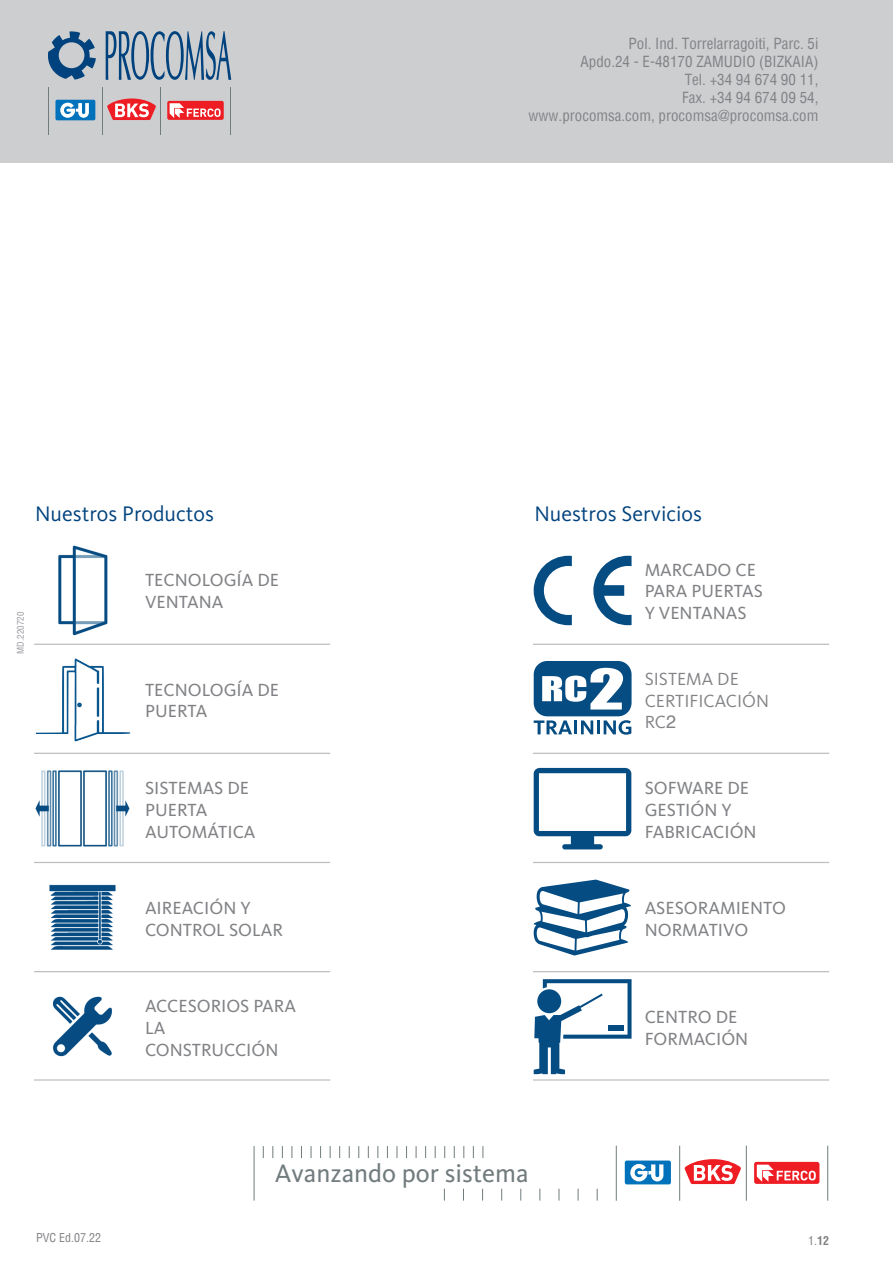
<style>
.page{position:relative;width:893px;height:1263px;background:#fff}
.page>*{position:absolute;margin:0;border:0;box-sizing:border-box;transform-origin:0 0}
.t1{font:26.25px "Kievit Pro";color:#727c7e}
.t2{font:21.9px "Kievit Pro";color:#00427d}
.t3{font:18.15px/21.9px "Kievit Pro";color:#808285}
.t4{font:18.15px/21.9px "Kievit Pro";color:#808285}
.t5{font:condensed 15px/18px "Helvetica";color:#808285;text-align:right}
.t6{font:condensed 12px "Helvetica";color:#808285}
.t7{font:condensed 9px "Helvetica";color:#9b9ca0}
.s1{font-family:"Helvetica";font-size:18px}
.s2{font-weight:700}
</style>
<div class="page">
<hr style="left:254px;top:1146px;width:1px;height:54px;background:#727c7e">
<svg style="left:378px;top:1146px;width:1px;height:12px"></svg>
<svg style="left:368px;top:1146px;width:1px;height:12px"></svg>
<svg style="left:358px;top:1146px;width:1px;height:12px"></svg>
<svg style="left:349px;top:1146px;width:1px;height:12px"></svg>
<svg style="left:339px;top:1146px;width:1px;height:12px"></svg>
<svg style="left:330px;top:1146px;width:1px;height:12px"></svg>
<svg style="left:320px;top:1146px;width:1px;height:12px"></svg>
<svg style="left:311px;top:1146px;width:1px;height:12px"></svg>
<svg style="left:301px;top:1146px;width:1px;height:12px"></svg>
<svg style="left:292px;top:1146px;width:1px;height:12px"></svg>
<svg style="left:282px;top:1146px;width:1px;height:12px"></svg>
<svg style="left:273px;top:1146px;width:1px;height:12px"></svg>
<svg style="left:263px;top:1146px;width:1px;height:12px"></svg>
<hr style="left:616px;top:1146px;width:1px;height:55px;background:#727c7e">
<hr style="left:679px;top:1146px;width:1px;height:55px;background:#727c7e">
<hr style="left:746px;top:1146px;width:1px;height:55px;background:#727c7e">
<hr style="left:827px;top:1146px;width:1px;height:55px;background:#727c7e">
<svg style="left:387px;top:1146px;width:1px;height:12px"></svg>
<svg style="left:397px;top:1146px;width:1px;height:12px"></svg>
<svg style="left:406px;top:1146px;width:1px;height:12px"></svg>
<svg style="left:416px;top:1146px;width:1px;height:12px"></svg>
<svg style="left:425px;top:1146px;width:1px;height:12px"></svg>
<svg style="left:435px;top:1146px;width:1px;height:12px"></svg>
<svg style="left:444px;top:1146px;width:1px;height:12px"></svg>
<svg style="left:454px;top:1146px;width:1px;height:12px"></svg>
<svg style="left:464px;top:1146px;width:1px;height:12px"></svg>
<svg style="left:473px;top:1146px;width:1px;height:12px"></svg>
<svg style="left:483px;top:1146px;width:1px;height:12px"></svg>
<div style="left:625px;top:1160px;width:46px;height:24px;background:#0071bb;border-radius:2px"></div>
<svg style="left:630px;top:1164px;width:33px;height:17px"></svg>
<svg style="left:685px;top:1159px;width:56px;height:25px"></svg>
<div style="left:754px;top:1162px;width:65px;height:22px;background:#ee1d23;border-radius:2px"></div>
<svg style="left:757px;top:1165px;width:59px;height:17px"></svg>
<div style="left:0;top:0;width:893px;height:163px;background:#cdced0"></div>
<hr style="left:34px;top:644px;width:296px;height:1px;background:#bcbdc0">
<hr style="left:533px;top:644px;width:296px;height:1px;background:#bcbdc0">
<hr style="left:34px;top:971px;width:296px;height:1px;background:#bcbdc0">
<hr style="left:533px;top:971px;width:296px;height:1px;background:#bcbdc0">
<hr style="left:34px;top:1079px;width:296px;height:1px;background:#bcbdc0">
<hr style="left:533px;top:1079px;width:296px;height:1px;background:#bcbdc0">
<hr style="left:34px;top:753px;width:296px;height:1px;background:#bcbdc0">
<hr style="left:533px;top:753px;width:296px;height:1px;background:#bcbdc0">
<hr style="left:34px;top:862px;width:296px;height:1px;background:#bcbdc0">
<hr style="left:533px;top:862px;width:296px;height:1px;background:#bcbdc0">
<svg style="left:48px;top:31px;width:48px;height:49px"></svg>
<svg style="left:106px;top:31px;width:125px;height:49px"></svg>
<hr style="left:48px;top:87px;width:1px;height:47px;background:#727c7e">
<hr style="left:103px;top:87px;width:1px;height:47px;background:#727c7e">
<hr style="left:160px;top:87px;width:1px;height:47px;background:#727c7e">
<hr style="left:231px;top:87px;width:1px;height:47px;background:#727c7e">
<div style="left:55px;top:100px;width:40px;height:20px;background:#0071bb;border-radius:2px"></div>
<svg style="left:60px;top:103px;width:29px;height:15px"></svg>
<svg style="left:107px;top:99px;width:49px;height:21px"></svg>
<div style="left:167px;top:101px;width:57px;height:19px;background:#ee1d23;border-radius:2px"></div>
<svg style="left:170px;top:103px;width:51px;height:15px"></svg>
<img style="left:58px;top:545px;width:50px;height:91px">
<svg style="left:534px;top:556px;width:38px;height:69px"></svg>
<svg style="left:593px;top:556px;width:39px;height:69px"></svg>
<img style="left:35px;top:658px;width:95px;height:84px">
<div style="left:534px;top:661px;width:98px;height:55px;background:#054c82;border-radius:14px"></div>
<svg style="left:542px;top:668px;width:81px;height:41px"></svg>
<svg style="left:534px;top:720px;width:38px;height:14px"></svg>
<hr style="left:574px;top:720px;width:3px;height:14px;background:#054c82">
<svg style="left:581px;top:720px;width:12px;height:14px"></svg>
<hr style="left:597px;top:720px;width:3px;height:14px;background:#054c82">
<svg style="left:604px;top:720px;width:27px;height:15px"></svg>
<img style="left:35px;top:770px;width:95px;height:77px">
<svg style="left:534px;top:768px;width:97px;height:81px"></svg>
<img style="left:49px;top:884px;width:67px;height:66px">
<svg style="left:534px;top:879px;width:97px;height:76px"></svg>
<img style="left:53px;top:996px;width:59px;height:61px">
<svg style="left:534px;top:979px;width:98px;height:95px"></svg>
<p class="t5" style="left:529px;top:35px;width:291px">Pol. Ind. Torrelarragoiti, Parc. 5i<br>Apdo.24 - E-48170 ZAMUDIO (BIZKAIA)<br>Tel. +34 94 674 90 11,<br>Fax. +34 94 674 09 54,<br>www.procomsa.com, procomsa@procomsa.com</p>
<p class="t2" style="left:35px;top:501px;width:180px">Nuestros Productos</p>
<p class="t2" style="left:534px;top:501px;width:169px">Nuestros Servicios</p>
<p class="t7" style="left:15px;top:654px;width:43px;rotate:-90deg">MD.220720</p>
<p class="t3" style="left:145px;top:569px;width:136px">TECNOLOGÍA DE<br>VENTANA</p>
<p class="t3" style="left:645px;top:558px;width:120px">MARCADO CE<br>PARA PUERTAS<br>Y VENTANAS</p>
<p class="t3" style="left:145px;top:678px;width:136px">TECNOLOGÍA DE<br>PUERTA</p>
<p class="t4" style="left:645px;top:667px;width:126px">SISTEMA DE<br>CERTIFICACIÓN<br>RC<span class="s1">2</span></p>
<p class="t3" style="left:145px;top:777px;width:112px">SISTEMAS DE<br>PUERTA<br>AUTOMÁTICA</p>
<p class="t3" style="left:645px;top:777px;width:113px">SOFWARE DE<br>GESTIÓN Y<br>FABRICACIÓN</p>
<p class="t3" style="left:145px;top:897px;width:140px">AIREACIÓN Y<br>CONTROL SOLAR</p>
<p class="t3" style="left:645px;top:897px;width:143px">ASESORAMIENTO<br>NORMATIVO</p>
<p class="t3" style="left:145px;top:995px;width:153px">ACCESORIOS PARA<br>LA<br>CONSTRUCCIÓN</p>
<p class="t3" style="left:645px;top:1005px;width:105px">CENTRO DE<br>FORMACIÓN</p>
<p class="t6" style="left:36px;top:1230px;width:67px">PVC Ed.07.22</p>
<h1 class="t1" style="left:275px;top:1157px;width:255px">Avanzando por sistema</h1>
<p class="t6" style="left:808px;top:1233px;width:22px">1.<span class="s2">12</span></p>
</div>
